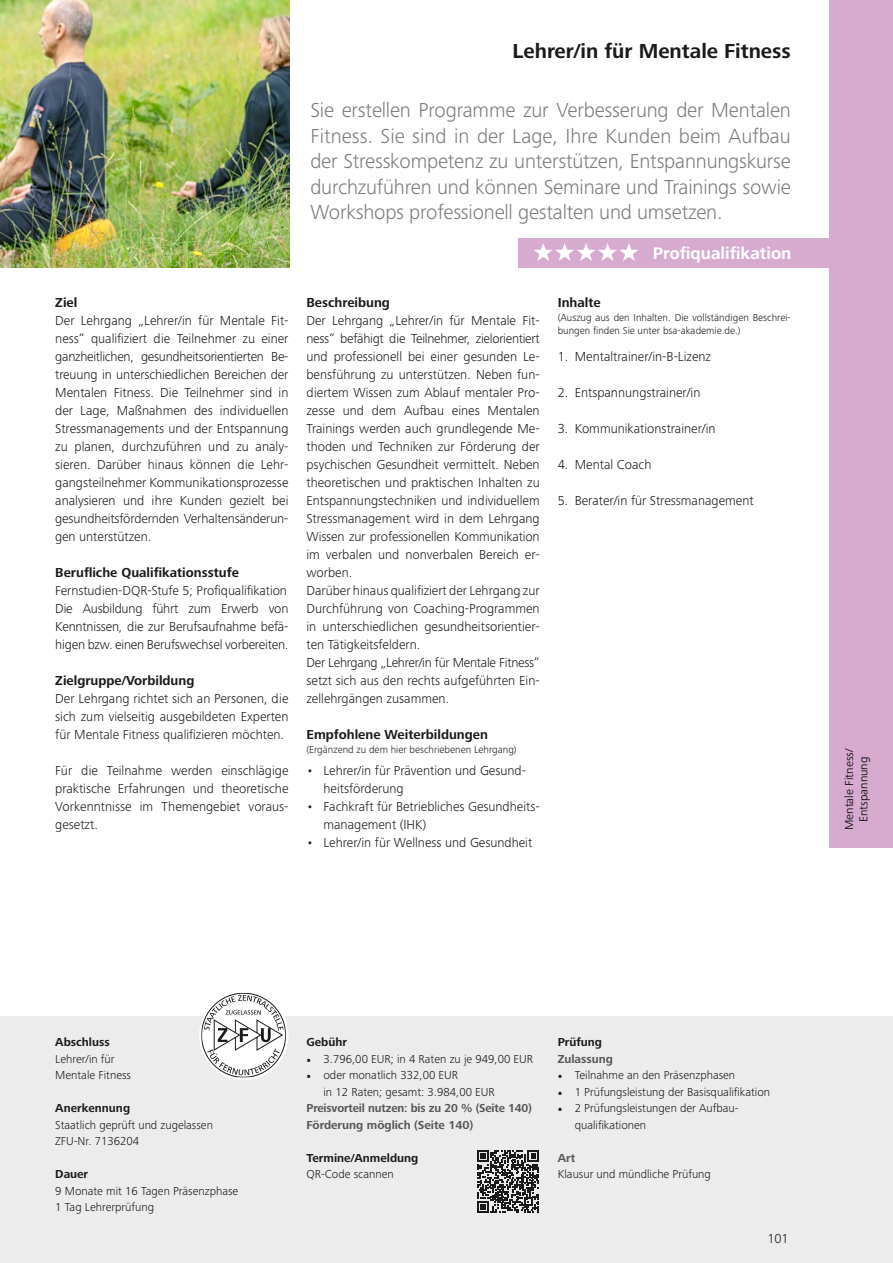
<style>
.page{position:relative;width:893px;height:1263px;background:#fff}
.page>*{position:absolute;margin:0;border:0;box-sizing:border-box;transform-origin:0 0}
.t1{font:300 21px/25.5px "Frutiger Next Pro";letter-spacing:-.01em;color:#7b7b7a;text-align:justify}
.t2{font:700 21px "Frutiger Next Pro";color:#1a1a18}
.t3{font:700 17.4px "Frutiger Next Pro";color:#fff}
.t4{font:300 13.5px/18px "Frutiger Next Pro";color:#1a1a18;text-align:justify}
.t5{font:700 13.5px "Frutiger Next Pro";color:#1a1a18}
.t6{font:300 12px/16.5px "Frutiger Next Pro";color:#1a1a18}
.t7{font:700 12px/16.5px "Frutiger Next Pro";letter-spacing:-.005em;color:#565656}
.t8{font:700 12px "Frutiger Next Pro";color:#1a1a18}
.t9{font:12px/14.4px "Frutiger Next Pro";color:#1a1a18;text-align:center}
.t10{font:300 10.5px/13.5px "Frutiger Next Pro";color:#1a1a18}
.s1{font-family:"Minion Pro";font-weight:400}
</style>
<div class="page">
<img style="left:0;top:0;width:289px;height:268px">
<div style="left:0;top:1016px;width:893px;height:247px;background:#ececed"></div>
<div style="left:199px;top:991px;width:89px;height:89px;background:#fff;border-radius:50%"></div>
<svg style="left:201px;top:993px;width:85px;height:84px"></svg>
<svg style="left:477px;top:1150px;width:62px;height:63px"></svg>
<div style="left:519px;top:238px;width:374px;height:30px;background:#d7abd0"></div>
<svg style="left:534px;top:243px;width:104px;height:18px"></svg>
<div style="left:829px;top:0;width:64px;height:848px;background:#d7abd0"></div>
<p class="t5" style="left:55px;top:295px;width:24px">Ziel</p>
<p class="t4" style="left:55px;top:312px;width:235px">Der Lehrgang „Lehrer/in für Mentale Fit&shy;ness“ qualifiziert die Teilnehmer zu einer ganzheitlichen, gesundheitsorientierten Be&shy;treuung in unterschiedlichen Bereichen der Mentalen Fitness. Die Teilnehmer sind in der Lage, Maßnahmen des individuellen Stressmanagements und der Entspannung zu planen, durchzuführen und zu analy&shy;sieren. Darüber hinaus können die Lehr&shy;gangsteilnehmer Kommunikationsprozesse analysieren und ihre Kunden gezielt bei gesundheitsfördernden Verhaltensänderun&shy;gen unterstützen.</p>
<p class="t5" style="left:55px;top:565px;width:185px">Berufliche Qualifikationsstufe</p>
<p class="t4" style="left:55px;top:582px;width:235px">Fernstudien-DQR-Stufe 5; Profiqualifikation Die Ausbildung führt zum Erwerb von Kenntnissen, die zur Berufsaufnahme befä&shy;higen bzw. einen Berufswechsel vorbereiten.</p>
<p class="t5" style="left:55px;top:673px;width:141px">Zielgruppe/Vorbildung</p>
<p class="t4" style="left:55px;top:690px;width:235px">Der Lehrgang richtet sich an Personen, die sich zum vielseitig ausgebildeten Experten für Mentale Fitness qualifizieren möchten.</p>
<p class="t4" style="left:55px;top:762px;width:235px">Für die Teilnahme werden einschlägige praktische Erfahrungen und theoretische Vorkenntnisse im Themengebiet voraus&shy;gesetzt.</p>
<h1 class="t2" style="left:512px;top:39px;width:280px">Lehrer/in für Mentale Fitness</h1>
<p class="t1" style="left:310px;top:97px;width:482px">Sie erstellen Programme zur Verbesserung der Mentalen Fitness. Sie sind in der Lage, Ihre Kunden beim Aufbau der Stresskompetenz zu unterstützen, Entspannungskurse durchzuführen und können Seminare und Trainings sowie Workshops professionell gestalten und umsetzen.</p>
<p class="t5" style="left:306px;top:295px;width:85px">Beschreibung</p>
<p class="t4" style="left:306px;top:312px;width:235px;text-align:left">Der Lehrgang „Lehrer/in für Mentale Fit&shy;ness“ befähigt die Teilnehmer, zielorientiert und professionell bei einer gesunden Le&shy;bensführung zu unterstützen. Neben fun&shy;diertem Wissen zum Ablauf mentaler Pro&shy;zesse und dem Aufbau eines Mentalen Trainings werden auch grundlegende Me&shy;thoden und Techniken zur Förderung der psychischen Gesundheit vermittelt. Neben theoretischen und praktischen Inhalten zu Entspannungstechniken und individuellem Stressmanagement wird in dem Lehrgang Wissen zur professionellen Kommunikation im verbalen und nonverbalen Bereich er&shy;worben.<br>Darüber hinaus qualifiziert der Lehrgang zur Durchführung von Coaching-Programmen in unterschiedlichen gesundheitsorientier&shy;ten Tätigkeitsfeldern.<br>Der Lehrgang „Lehrer/in für Mentale Fitness“ setzt sich aus den rechts aufgeführten Ein&shy;zellehrgängen zusammen.</p>
<p class="t5" style="left:306px;top:727px;width:183px">Empfohlene Weiterbildungen</p>
<p class="t10" style="left:306px;top:743px;width:212px">(Ergänzend zu dem hier beschriebenen Lehrgang)</p>
<p class="t4" style="left:323px;top:762px;width:204px;text-indent:-17px">• Lehrer/in für Prävention und Gesund&shy;heitsförderung</p>
<p class="t4" style="left:323px;top:798px;width:218px;text-indent:-17px">• Fachkraft für Betriebliches Gesundheits&shy;management (IHK)</p>
<p class="t4" style="left:306px;top:834px;width:227px">• Lehrer/in für Wellness und Gesundheit</p>
<p class="t3" style="left:653px;top:243px;width:140px">Profiqualifikation</p>
<p class="t5" style="left:558px;top:295px;width:45px">Inhalte</p>
<p class="t10" style="left:558px;top:311px;width:235px">(Auszug aus den Inhalten. Die vollständigen Beschrei&shy;bungen finden Sie unter bsa-akademie.de.)</p>
<p class="t4" style="left:558px;top:347px;width:155px">1. Mentaltrainer/in-B-Lizenz</p>
<p class="t4" style="left:558px;top:383px;width:144px">2. Entspannungstrainer/in</p>
<p class="t4" style="left:558px;top:419px;width:159px">3. Kommunikationstrainer/in</p>
<p class="t4" style="left:558px;top:455px;width:95px">4. Mental Coach</p>
<p class="t4" style="left:558px;top:491px;width:197px">5. Berater/in für Stressmanagement</p>
<p class="t9" style="left:842px;top:830px;width:84px;rotate:-90deg">Mentale Fitness/<br>Entspannung</p>
<p class="t8" style="left:55px;top:1035px;width:56px">Abschluss</p>
<p class="t6" style="left:55px;top:1050px;width:77px">Lehrer/in für<br>Mentale Fitness</p>
<p class="t8" style="left:55px;top:1101px;width:76px">Anerkennung</p>
<p class="t6" style="left:55px;top:1116px;width:159px">Staatlich geprüft und zugelassen<br>ZFU-Nr. 7136204</p>
<p class="t8" style="left:55px;top:1167px;width:35px">Dauer</p>
<p class="t6" style="left:55px;top:1182px;width:185px">9 Monate mit 16 Tagen Präsenzphase<br>1 Tag Lehrerprüfung</p>
<p class="t8" style="left:306px;top:1035px;width:42px">Gebühr</p>
<p class="t6" style="left:306px;top:1050px;width:228px"><span class="s1">•</span> 3.796,00 EUR; in 4 Raten zu je 949,00 EUR</p>
<p class="t6" style="left:323px;top:1067px;width:173px;text-indent:-17px"><span class="s1">•</span> oder monatlich 332,00 EUR<br>in 12 Raten; gesamt: 3.984,00 EUR</p>
<p class="t7" style="left:306px;top:1100px;width:227px">Preisvorteil nutzen: bis zu 20 % (Seite 140)<br>Förderung möglich (Seite 140)</p>
<p class="t8" style="left:306px;top:1151px;width:113px">Termine/Anmeldung</p>
<p class="t6" style="left:306px;top:1166px;width:89px">QR-Code scannen</p>
<p class="t8" style="left:558px;top:1035px;width:46px">Prüfung</p>
<p class="t7" style="left:558px;top:1050px;width:57px">Zulassung</p>
<p class="t6" style="left:558px;top:1067px;width:179px"><span class="s1">•</span> Teilnahme an den Präsenzphasen</p>
<p class="t6" style="left:558px;top:1083px;width:214px"><span class="s1">•</span> 1 Prüfungsleistung der Basisqualifikation</p>
<p class="t6" style="left:575px;top:1100px;width:164px;text-indent:-17px"><span class="s1">•</span> 2 Prüfungsleistungen der Aufbau&shy;qualifikationen</p>
<p class="t7" style="left:558px;top:1149px;width:19px">Art</p>
<p class="t6" style="left:558px;top:1166px;width:155px">Klausur und mündliche Prüfung</p>
<p class="t4" style="left:767px;top:1229px;width:23px">101</p>
</div>
